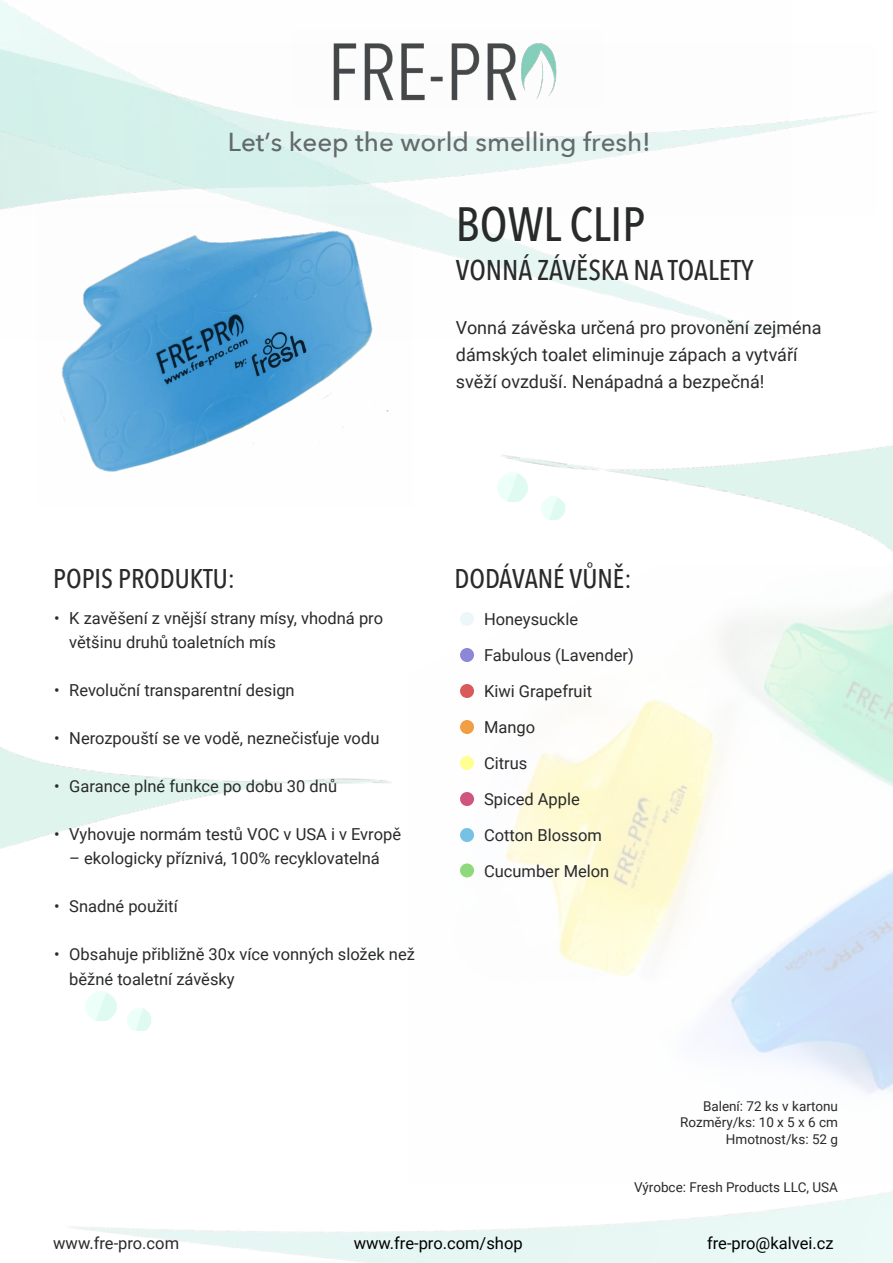
<style>
.page{position:relative;width:893px;height:1263px;background:#fff}
.page>*{position:absolute;margin:0;border:0;box-sizing:border-box;transform-origin:0 0}
.t1{font:500 48px "Avenir Next Condensed";color:#292a2a}
.t2{font:500 28.5px "Avenir Next Condensed";color:#292a2a}
.t3{font:500 27px "Avenir Next Condensed";color:#292a2a}
.t4{font:500 25.95px "Avenir Next";color:rgb(68 71 73/.8)}
.t5{font:18px/27px "Roboto";color:#292a2a}
.t6{font:16.5px/36px "Roboto";color:#292a2a}
.t7{font:16.5px "Roboto";color:#000}
.t8{font:13.5px/16.2px "Roboto";color:#292a2a;text-align:right}
</style>
<div class="page">
<img style="left:460px;top:593px;width:433px;height:306px">
<img style="left:70px;top:899px;width:823px;height:364px">
<img style="left:502px;top:445px;width:391px;height:107px">
<img style="left:0;top:747px;width:391px;height:102px">
<img style="left:541px;top:497px;width:24px;height:23px">
<svg style="left:541px;top:520px;width:24px;height:1px"></svg>
<svg style="left:127px;top:1008px;width:24px;height:1px"></svg>
<img style="left:127px;top:1009px;width:24px;height:23px">
<svg style="left:127px;top:1032px;width:24px;height:1px"></svg>
<img style="left:497px;top:473px;width:31px;height:31px">
<svg style="left:507px;top:503px;width:21px;height:1px"></svg>
<img style="left:86px;top:991px;width:30px;height:31px">
<svg style="left:96px;top:1022px;width:20px;height:1px"></svg>
<img style="left:47px;top:204px;width:367px;height:268px">
<div style="left:460px;top:612px;width:14px;height:14px;background:#ecf7fa;border-radius:50%"></div>
<div style="left:460px;top:648px;width:14px;height:14px;background:#8c88d7;border-radius:50%"></div>
<div style="left:460px;top:684px;width:14px;height:14px;background:#da595a;border-radius:50%"></div>
<div style="left:460px;top:720px;width:14px;height:14px;background:#f19e44;border-radius:50%"></div>
<div style="left:460px;top:756px;width:14px;height:14px;background:#ffff92;border-radius:50%"></div>
<div style="left:460px;top:792px;width:14px;height:14px;background:#d0557d;border-radius:50%"></div>
<div style="left:460px;top:828px;width:14px;height:14px;background:#75c2e5;border-radius:50%"></div>
<div style="left:460px;top:863px;width:14px;height:14px;background:#8ed979;border-radius:50%"></div>
<img style="left:333px;top:42px;width:224px;height:59px">
<h3 class="t4" style="left:228px;top:120px;width:425px">Let’s keep the world smelling fresh!</h3>
<h1 class="t1" style="left:456px;top:195px;width:191px">BOWL CLIP</h1>
<h2 class="t2" style="left:456px;top:253px;width:299px">VONNÁ ZÁVĚSKA NA TOALETY</h2>
<p class="t5" style="left:456px;top:314px;width:367px">Vonná závěska určená pro provonění zejména dámských toalet eliminuje zápach a vytváří svěží ovzduší. Nenápadná a bezpečná!</p>
<h3 class="t3" style="left:53px;top:562px;width:183px">POPIS PRODUKTU:</h3>
<h3 class="t3" style="left:454px;top:562px;width:179px">DODÁVANÉ VŮNĚ:</h3>
<p class="t6" style="left:69px;top:606px;width:315px;line-height:24px;text-indent:-15px">• K zavěšení z vnější strany mísy, vhodná pro většinu druhů toaletních mís</p>
<p class="t6" style="left:54px;top:672px;width:242px">• Revoluční transparentní design</p>
<p class="t6" style="left:54px;top:720px;width:327px">• Nerozpouští se ve vodě, neznečisťuje vodu</p>
<p class="t6" style="left:54px;top:768px;width:284px">• Garance plné funkce po dobu 30 dnů</p>
<p class="t6" style="left:54px;top:816px;width:348px">• Vyhovuje normám testů VOC v USA i v Evropě</p>
<p class="t6" style="left:69px;top:840px;width:312px">– ekologicky příznivá, 100% recyklovatelná</p>
<p class="t6" style="left:54px;top:888px;width:125px">• Snadné použití</p>
<p class="t6" style="left:69px;top:942px;width:347px;line-height:24px;text-indent:-15px">• Obsahuje přibližně 30x více vonných složek než běžné toaletní závěsky</p>
<p class="t6" style="left:484px;top:600px;width:151px">Honeysuckle<br>Fabulous (Lavender)<br>Kiwi Grapefruit<br>Mango<br>Citrus<br>Spiced Apple<br>Cotton Blossom<br>Cucumber Melon</p>
<p class="t8" style="left:680px;top:1098px;width:160px">Balení: 72 ks v kartonu<br>Rozměry/ks: 10 x 5 x 6 cm<br>Hmotnost/ks: 52 g</p>
<p class="t8" style="left:634px;top:1179px;width:205px">Výrobce: Fresh Products LLC, USA</p>
<p class="t6" style="left:53px;top:1225px;width:127px">www.fre-pro.com</p>
<p class="t7" style="left:354px;top:1232px;width:170px">www.fre-pro.com/shop</p>
<p class="t7" style="left:707px;top:1232px;width:128px">fre-pro@kalvei.cz</p>
</div>
